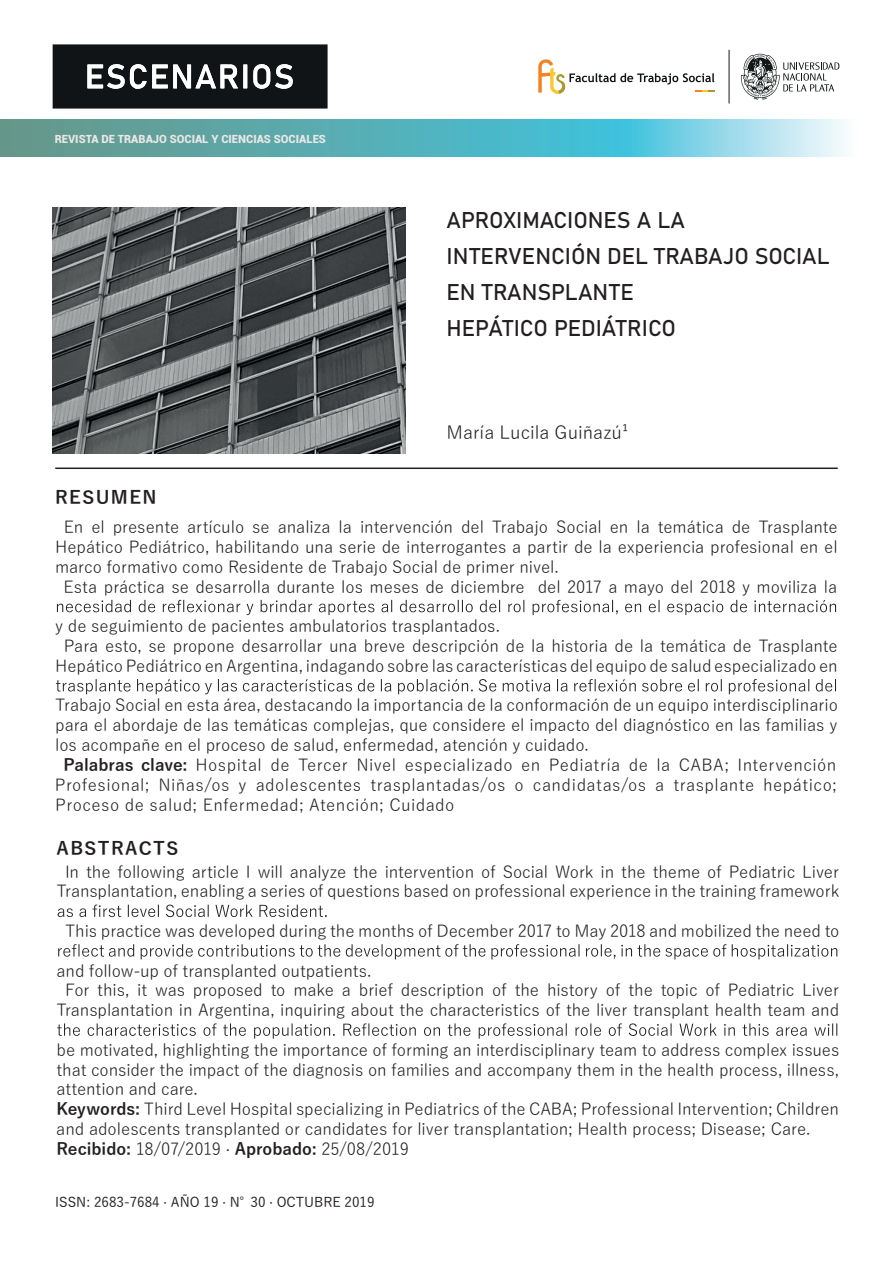
<style>
.page{position:relative;width:893px;height:1263px;background:#fff}
.page>*{position:absolute;margin:0;border:0;box-sizing:border-box;transform-origin:0 0}
.t1{font:22.5px/36px "Bahnschrift";color:#231f20}
.t2{font:18px "Yu Gothic";color:#231f20}
.t3{font:700 18px "Yu Gothic";letter-spacing:.08em;color:#231f20}
.t4{font:16.5px/19.8px "Yu Gothic";letter-spacing:-.005em;color:#231f20;text-align:center}
.t5{font:16.5px "Yu Gothic";letter-spacing:.025em;color:#231f20}
.t6{font:500 13.5px "Yu Gothic";color:#231f20}
.t7{font:900 11.25px "Roboto";color:#eae7e6}
.s1{font-weight:700}
</style>
<div class="page">
<hr style="left:55px;top:467px;width:783px;height:2px;background:#231f20">
<svg style="left:57px;top:600px;width:779px;height:15px"></svg>
<svg style="left:56px;top:679px;width:780px;height:15px"></svg>
<svg style="left:58px;top:905px;width:269px;height:12px"></svg>
<svg style="left:58px;top:944px;width:779px;height:15px"></svg>
<svg style="left:57px;top:1023px;width:780px;height:16px"></svg>
<svg style="left:53px;top:44px;width:275px;height:65px;background:#323436"></svg>
<svg style="left:0;top:120px;width:847px;height:36px;background:#68b8bf"></svg>
<svg style="left:538px;top:59px;width:176px;height:35px"></svg>
<svg style="left:740px;top:54px;width:99px;height:46px"></svg>
<hr style="left:729px;top:50px;width:1px;height:53px;background:#121718">
<img style="left:52px;top:207px;width:353px;height:247px">
<p class="t7" style="left:55px;top:131px;width:273px">REVISTA DE TRABAJO SOCIAL Y CIENCIAS SOCIALES</p>
<h1 class="t1" style="left:446px;top:201px;width:385px">APROXIMACIONES A LA<br>INTERVENCIÓN DEL TRABAJO SOCIAL<br>EN TRANSPLANTE<br>HEPÁTICO PEDIÁTRICO</h1>
<p class="t2" style="left:446px;top:416px;width:184px">María Lucila Guiñazú¹</p>
<p class="t3" style="left:55px;top:487px;width:103px">RESUMEN</p>
<p class="t4" style="left:64px;top:515px;width:775px">En el presente artículo se analiza la intervención del Trabajo Social en la temática de Trasplante</p>
<p class="t4" style="left:55px;top:535px;width:784px">Hepático Pediátrico, habilitando una serie de interrogantes a partir de la experiencia profesional en el</p>
<p class="t4" style="left:55px;top:555px;width:505px">marco formativo como Residente de Trabajo Social de primer nivel.</p>
<p class="t4" style="left:64px;top:575px;width:775px">Esta práctica se desarrolla durante los meses de diciembre del 2017 a mayo del 2018 y moviliza la</p>
<p class="t4" style="left:55px;top:614px;width:446px">y de seguimiento de pacientes ambulatorios trasplantados.</p>
<p class="t4" style="left:64px;top:634px;width:775px">Para esto, se propone desarrollar una breve descripción de la historia de la temática de Trasplante</p>
<p class="t4" style="left:55px;top:654px;width:784px">Hepático Pediátrico en Argentina, indagando sobre las características del equipo de salud especializado en</p>
<p class="t4" style="left:55px;top:693px;width:784px">Trabajo Social en esta área, destacando la importancia de la conformación de un equipo interdisciplinario</p>
<p class="t4" style="left:55px;top:713px;width:784px">para el abordaje de las temáticas complejas, que considere el impacto del diagnóstico en las familias y</p>
<p class="t4" style="left:55px;top:733px;width:535px">los acompañe en el proceso de salud, enfermedad, atención y cuidado.</p>
<p class="t5" style="left:63px;top:750px;width:774px"><span class="s1">Palabras clave:</span> Hospital de Tercer Nivel especializado en Pediatría de la CABA; Intervención</p>
<p class="t5" style="left:55px;top:769px;width:783px">Profesional; Niñas/os y adolescentes trasplantadas/os o candidatas/os a trasplante hepático;</p>
<p class="t5" style="left:55px;top:789px;width:401px">Proceso de salud; Enfermedad; Atención; Cuidado</p>
<p class="t3" style="left:57px;top:838px;width:123px">ABSTRACTS</p>
<p class="t4" style="left:56px;top:859px;width:784px">In the following article I will analyze the intervention of Social Work in the theme of Pediatric Liver<br>Transplantation, enabling a series of questions based on professional experience in the training framework</p>
<p class="t4" style="left:65px;top:919px;width:776px">This practice was developed during the months of December 2017 to May 2018 and mobilized the need to</p>
<p class="t4" style="left:57px;top:958px;width:316px">and follow-up of transplanted outpatients.</p>
<p class="t4" style="left:65px;top:978px;width:775px">For this, it was proposed to make a brief description of the history of the topic of Pediatric Liver</p>
<p class="t4" style="left:56px;top:998px;width:784px">Transplantation in Argentina, inquiring about the characteristics of the liver transplant health team and</p>
<p class="t4" style="left:56px;top:1038px;width:785px;text-align:left">be motivated, highlighting the importance of forming an interdisciplinary team to address complex issues that consider the impact of the diagnosis on families and accompany them in the health process, illness, attention and care.<br><span class="s1">Keywords:</span> Third Level Hospital specializing in Pediatrics of the CABA; Professional Intervention; Children and adolescents transplanted or candidates for liver transplantation; Health process; Disease; Care.<br><span class="s1">Recibido:</span> 18/07/2019 · <span class="s1">Aprobado:</span> 25/08/2019</p>
<p class="t6" style="left:55px;top:1189px;width:321px">ISSN: 2683-7684 · AÑO 19 · N°30 · OCTUBRE 2019</p>
</div>
